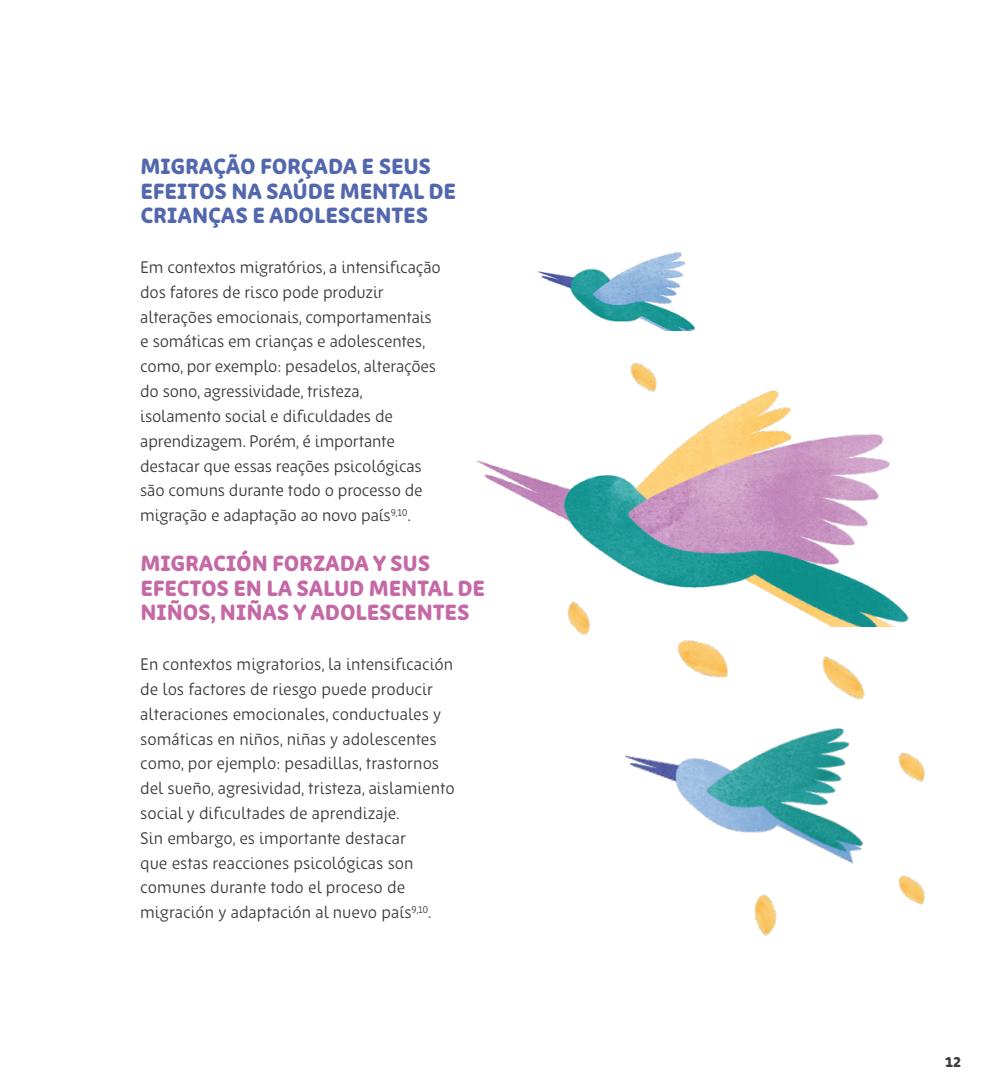
<style>
.page{position:relative;width:993px;height:1092px;background:#fff}
.page>*{position:absolute;margin:0;border:0;box-sizing:border-box;transform-origin:0 0}
.t1{font:800 21.88px/24.8px "Zen New";letter-spacing:-.01em;color:#c468a6}
.t2{font:800 21.88px/24.8px "Zen New";letter-spacing:-.01em;color:#5267ae}
.t3{font:16.62px/24.8px "Zen New";letter-spacing:-.01em;color:#3c3c3b}
.t4{font:800 14px "Zen New";color:#3c3c3b}
</style>
<div class="page">
<img style="left:677px;top:640px;width:47px;height:17px">
<img style="left:757px;top:924px;width:19px;height:12px">
<img style="left:573px;top:627px;width:17px;height:8px">
<img style="left:476px;top:330px;width:433px;height:297px">
<img style="left:625px;top:657px;width:300px;height:267px">
<img style="left:538px;top:252px;width:157px;height:78px">
<h1 class="t2" style="left:140px;top:154px;width:317px">MIGRAÇÃO FORÇADA E SEUS<br>EFEITOS NA SAÚDE MENTAL DE<br>CRIANÇAS E ADOLESCENTES</h1>
<p class="t3" style="left:140px;top:255px;width:302px">Em contextos migratórios, a intensificação dos fatores de risco pode produzir alterações emocionais, comportamentais e somáticas em crianças e adolescentes, como, por exemplo: pesadelos, alterações do sono, agressividade, tristeza, isolamento social e dificuldades de aprendizagem. Porém, é importante destacar que essas reações psicológicas são comuns durante todo o processo de migração e adaptação ao novo país<sup>9,10</sup>.</p>
<h1 class="t1" style="left:140px;top:550px;width:346px">MIGRACIÓN FORZADA Y SUS<br>EFECTOS EN LA SALUD MENTAL DE<br>NIÑOS, NIÑAS Y ADOLESCENTES</h1>
<p class="t3" style="left:140px;top:652px;width:316px">En contextos migratorios, la intensificación de los factores de riesgo puede producir alteraciones emocionales, conductuales y somáticas en niños, niñas y adolescentes como, por ejemplo: pesadillas, trastornos del sueño, agresividad, tristeza, aislamiento social y dificultades de aprendizaje.<br>Sin embargo, es importante destacar<br>que estas reacciones psicológicas son comunes durante todo el proceso de migración y adaptación al nuevo país<sup>9,10</sup>.</p>
<p class="t4" style="left:944px;top:1053px;width:17px">12</p>
</div>
